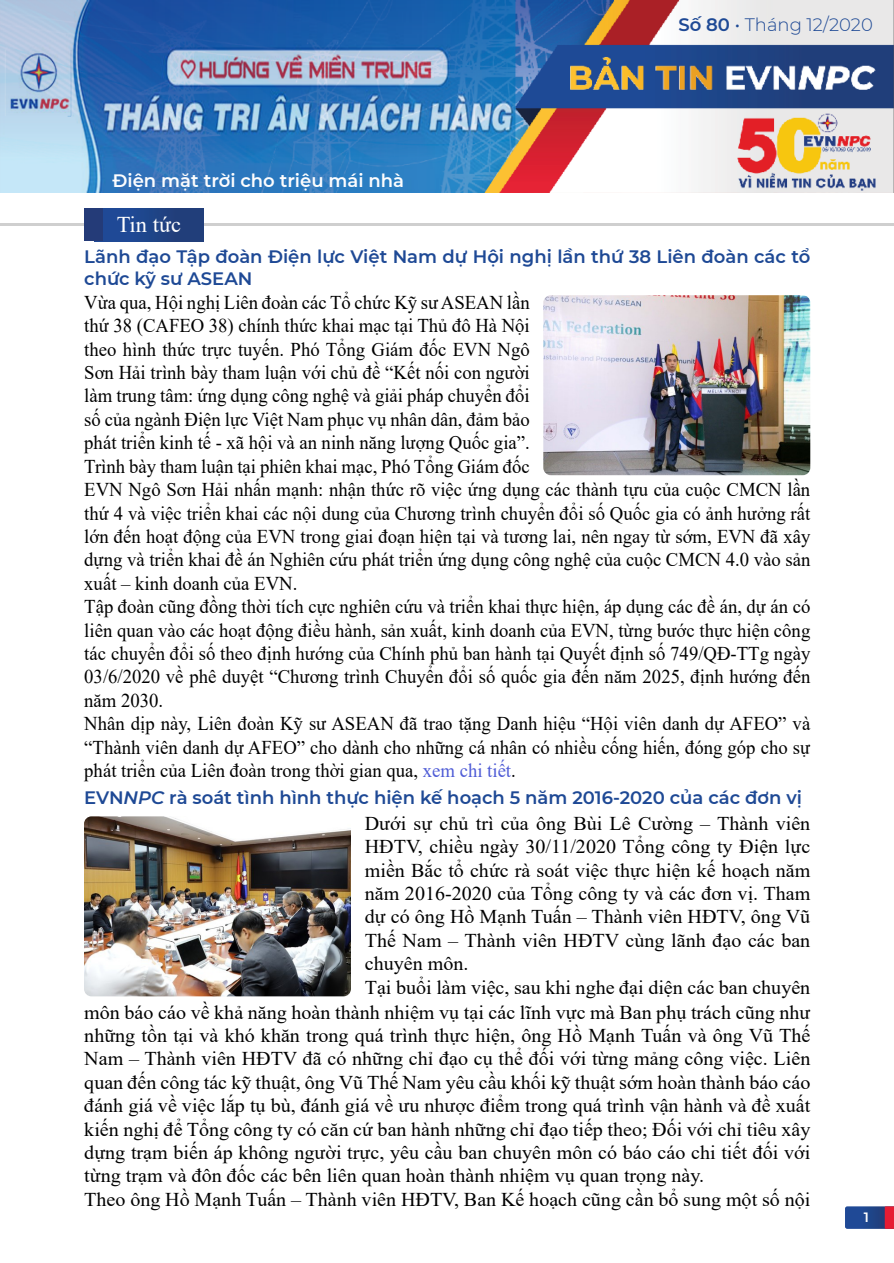
<style>
.page{position:relative;width:894px;height:1263px;background:#fff}
.page>*{position:absolute;margin:0;border:0;box-sizing:border-box;transform-origin:0 0}
.t1{font:22.5px "Times New Roman";color:#fff}
.t2{font:19.5px/23.4px "Times New Roman";color:#000;scale:.96 1}
.t3{font:19.5px "Times New Roman";color:#000}
.t4{font:600 18px/21.6px "Montserrat";color:#1e4995}
.t5{font:600 18px "Montserrat";color:#fdfdfe}
.t6{font:300 18px "Montserrat";color:#1e4995}
.t7{font:600 13.5px "Montserrat";color:#fff}
.s1{font-weight:600}
.s2{font-weight:400}
.s3{color:#4f5cd6}
.s4{font-style:italic}
</style>
<div class="page">
<svg style="left:845px;top:1206px;width:49px;height:23px"></svg>
<img style="left:0;top:0;width:894px;height:192px">
<hr style="left:1px;top:224px;width:893px;height:2px;background:#cfcfcf">
<div style="left:95px;top:208px;width:108px;height:34px;background:linear-gradient(to right,#1e4d9e,#213c75)"></div>
<div style="left:84px;top:208px;width:19px;height:34px;background:#243b78"></div>
<img style="left:543px;top:295px;width:267px;height:180px">
<img style="left:84px;top:816px;width:267px;height:180px">
<p class="t5" style="left:112px;top:168px;width:293px">Điện mặt trời cho triệu mái nhà</p>
<p class="t1" style="left:117px;top:208px;width:66px">Tin tức</p>
<p class="t6" style="left:678px;top:12px;width:196px"><span class="s1">Số 80</span> <span class="s2">•</span> Tháng 12/2020</p>
<p class="t4" style="left:84px;top:245px;width:727px">Lãnh đạo Tập đoàn Điện lực Việt Nam dự Hội nghị lần thứ 38 Liên đoàn các tổ chức kỹ sư ASEAN</p>
<p class="t2" style="left:84px;top:290px;width:758px">Vừa qua, Hội nghị Liên đoàn các Tổ chức Kỹ sư ASEAN lần<br>thứ 38 (CAFEO 38) chính thức khai mạc tại Thủ đô Hà Nội<br>theo hình thức trực tuyến. Phó Tổng Giám đốc EVN Ngô<br>Sơn Hải trình bày tham luận với chủ đề “Kết nối con người<br>làm trung tâm: ứng dụng công nghệ và giải pháp chuyển đổi<br>số của ngành Điện lực Việt Nam phục vụ nhân dân, đảm bảo<br>phát triển kinh tế - xã hội và an ninh năng lượng Quốc gia”.<br>Trình bày tham luận tại phiên khai mạc, Phó Tổng Giám đốc<br>EVN Ngô Sơn Hải nhấn mạnh: nhận thức rõ việc ứng dụng các thành tựu của cuộc CMCN lần thứ 4 và việc triển khai các nội dung của Chương trình chuyển đổi số Quốc gia có ảnh hưởng rất lớn đến hoạt động của EVN trong giai đoạn hiện tại và tương lai, nên ngay từ sớm, EVN đã xây dựng và triển khai đề án Nghiên cứu phát triển ứng dụng công nghệ của cuộc CMCN 4.0 vào sản xuất – kinh doanh của EVN.<br>Tập đoàn cũng đồng thời tích cực nghiên cứu và triển khai thực hiện, áp dụng các đề án, dự án có liên quan vào các hoạt động điều hành, sản xuất, kinh doanh của EVN, từng bước thực hiện công tác chuyển đổi số theo định hướng của Chính phủ ban hành tại Quyết định số 749/QĐ-TTg ngày 03/6/2020 về phê duyệt “Chương trình Chuyển đổi số quốc gia đến năm 2025, định hướng đến năm 2030.<br>Nhân dịp này, Liên đoàn Kỹ sư ASEAN đã trao tặng Danh hiệu “Hội viên danh dự AFEO” và “Thành viên danh dự AFEO” cho dành cho những cá nhân có nhiều cống hiến, đóng góp cho sự phát triển của Liên đoàn trong thời gian qua, <span class="s3">xem chi tiết</span>.</p>
<p class="t4" style="left:84px;top:786px;width:719px">EVN<span class="s4">NPC</span> rà soát tình hình thực hiện kế hoạch 5 năm 2016-2020 của các đơn vị</p>
<p class="t3" style="left:365px;top:810px;width:447px">Dưới sự chủ trì của ông Bùi Lê Cường – Thành viên</p>
<p class="t3" style="left:365px;top:833px;width:447px">HĐTV, chiều ngày 30/11/2020 Tổng công ty Điện lực</p>
<p class="t3" style="left:365px;top:856px;width:447px">miền Bắc tổ chức rà soát việc thực hiện kế hoạch năm</p>
<p class="t3" style="left:365px;top:880px;width:447px">năm 2016-2020 của Tổng công ty và các đơn vị. Tham</p>
<p class="t3" style="left:365px;top:903px;width:447px">dự có ông Hồ Mạnh Tuấn – Thành viên HĐTV, ông Vũ</p>
<p class="t3" style="left:365px;top:927px;width:447px">Thế Nam – Thành viên HĐTV cùng lãnh đạo các ban</p>
<p class="t3" style="left:365px;top:950px;width:105px">chuyên môn.</p>
<p class="t3" style="left:365px;top:973px;width:447px">Tại buổi làm việc, sau khi nghe đại diện các ban chuyên</p>
<p class="t3" style="left:84px;top:998px;width:728px">môn báo cáo về khả năng hoàn thành nhiệm vụ tại các lĩnh vực mà Ban phụ trách cũng như</p>
<p class="t3" style="left:84px;top:1022px;width:728px">những tồn tại và khó khăn trong quá trình thực hiện, ông Hồ Mạnh Tuấn và ông Vũ Thế</p>
<p class="t3" style="left:84px;top:1045px;width:728px">Nam – Thành viên HĐTV đã có những chỉ đạo cụ thể đối với từng mảng công việc. Liên</p>
<p class="t3" style="left:84px;top:1068px;width:728px">quan đến công tác kỹ thuật, ông Vũ Thế Nam yêu cầu khối kỹ thuật sớm hoàn thành báo cáo</p>
<p class="t3" style="left:84px;top:1092px;width:728px">đánh giá về việc lắp tụ bù, đánh giá về ưu nhược điểm trong quá trình vận hành và đề xuất</p>
<p class="t3" style="left:84px;top:1115px;width:728px">kiến nghị để Tổng công ty có căn cứ ban hành những chỉ đạo tiếp theo; Đối với chỉ tiêu xây</p>
<p class="t3" style="left:84px;top:1139px;width:728px">dựng trạm biến áp không người trực, yêu cầu ban chuyên môn có báo cáo chi tiết đối với</p>
<p class="t3" style="left:84px;top:1162px;width:621px">từng trạm và đôn đốc các bên liên quan hoàn thành nhiệm vụ quan trọng này.</p>
<p class="t3" style="left:84px;top:1185px;width:728px">Theo ông Hồ Mạnh Tuấn – Thành viên HĐTV, Ban Kế hoạch cũng cần bổ sung một số nội</p>
<p class="t7" style="left:864px;top:1208px;width:7px">1</p>
</div>
